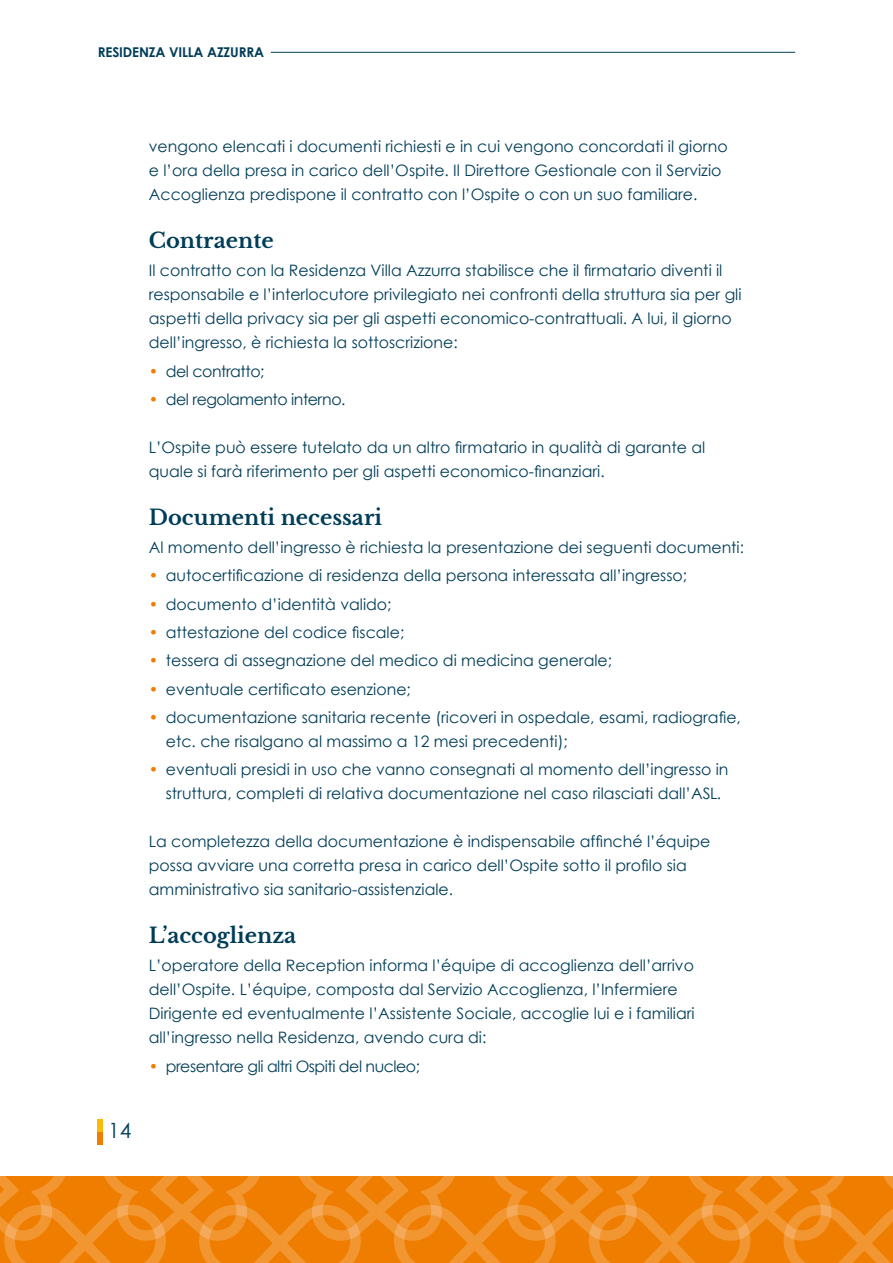
<style>
.page{position:relative;width:893px;height:1263px;background:#fff}
.page>*{position:absolute;margin:0;border:0;box-sizing:border-box;transform-origin:0 0}
.t1{font:700 21px "Libre Baskerville";color:#003d58}
.t2{font:21px "Century Gothic";color:#003d58}
.t3{font:15.75px/24px "Century Gothic";color:#003d58}
.t4{font:15.75px "Century Gothic";letter-spacing:-.03em;color:#003d58}
.t5{font:700 13.5px "Century Gothic";letter-spacing:-.01em;color:#003d58}
.s1{color:#ef7d00}
</style>
<div class="page">
<svg style="left:0;top:1176px;width:893px;height:87px;background:#f08613"></svg>
<hr style="left:271px;top:52px;width:524px;height:1px;background:#003d58">
<div style="left:98px;top:1132px;width:5px;height:12px;background:#ef7d00"></div>
<div style="left:98px;top:1119px;width:5px;height:13px;background:#fbb908"></div>
<p class="t5" style="left:98px;top:44px;width:168px">RESIDENZA VILLA AZZURRA</p>
<p class="t3" style="left:149px;top:134px;width:580px">vengono elencati i documenti richiesti e in cui vengono concordati il giorno e l’ora della presa in carico dell’Ospite. Il Direttore Gestionale con il Servizio<br>Accoglienza predispone il contratto con l’Ospite o con un suo familiare.</p>
<h1 class="t1" style="left:149px;top:228px;width:126px">Contraente</h1>
<p class="t3" style="left:149px;top:258px;width:594px">Il contratto con la Residenza Villa Azzurra stabilisce che il firmatario diventi il responsabile e l’interlocutore privilegiato nei confronti della struttura sia per gli aspetti della privacy sia per gli aspetti economico-contrattuali. A lui, il giorno dell’ingresso, è richiesta la sottoscrizione:</p>
<p class="t4" style="left:149px;top:361px;width:117px"><span class="s1">•</span> del contratto;</p>
<p class="t4" style="left:149px;top:390px;width:198px"><span class="s1">•</span> del regolamento interno.</p>
<p class="t3" style="left:149px;top:435px;width:558px">L’Ospite può essere tutelato da un altro firmatario in qualità di garante al quale si farà riferimento per gli aspetti economico-finanziari.</p>
<h1 class="t1" style="left:149px;top:505px;width:235px">Documenti necessari</h1>
<p class="t3" style="left:149px;top:535px;width:597px">Al momento dell’ingresso è richiesta la presentazione dei seguenti documenti:</p>
<p class="t3" style="left:149px;top:563px;width:540px"><span class="s1">•</span> autocertificazione di residenza della persona interessata all’ingresso;</p>
<p class="t3" style="left:149px;top:592px;width:244px"><span class="s1">•</span> documento d’identità valido;</p>
<p class="t3" style="left:149px;top:620px;width:257px"><span class="s1">•</span> attestazione del codice fiscale;</p>
<p class="t3" style="left:149px;top:648px;width:465px"><span class="s1">•</span> tessera di assegnazione del medico di medicina generale;</p>
<p class="t3" style="left:149px;top:676px;width:264px"><span class="s1">•</span> eventuale certificato esenzione;</p>
<p class="t3" style="left:166px;top:705px;width:577px;text-indent:-17px"><span class="s1">•</span> documentazione sanitaria recente (ricoveri in ospedale, esami, radiografie, etc. che risalgano al massimo a 12 mesi precedenti);</p>
<p class="t3" style="left:166px;top:757px;width:564px;text-indent:-17px"><span class="s1">•</span> eventuali presidi in uso che vanno consegnati al momento dell’ingresso in struttura, completi di relativa documentazione nel caso rilasciati dall’ASL.</p>
<p class="t3" style="left:149px;top:829px;width:563px">La completezza della documentazione è indispensabile affinché l’équipe possa avviare una corretta presa in carico dell’Ospite sotto il profilo sia amministrativo sia sanitario-assistenziale.</p>
<h1 class="t1" style="left:149px;top:923px;width:149px">L’accoglienza</h1>
<p class="t3" style="left:149px;top:953px;width:547px">L’operatore della Reception informa l’équipe di accoglienza dell’arrivo dell’Ospite. L’équipe, composta dal Servizio Accoglienza, l’Infermiere Dirigente ed eventualmente l’Assistente Sociale, accoglie lui e i familiari all’ingresso nella Residenza, avendo cura di:</p>
<p class="t4" style="left:149px;top:1056px;width:273px"><span class="s1">•</span> presentare gli altri Ospiti del nucleo;</p>
<h1 class="t2" style="left:108px;top:1118px;width:25px">14</h1>
</div>
